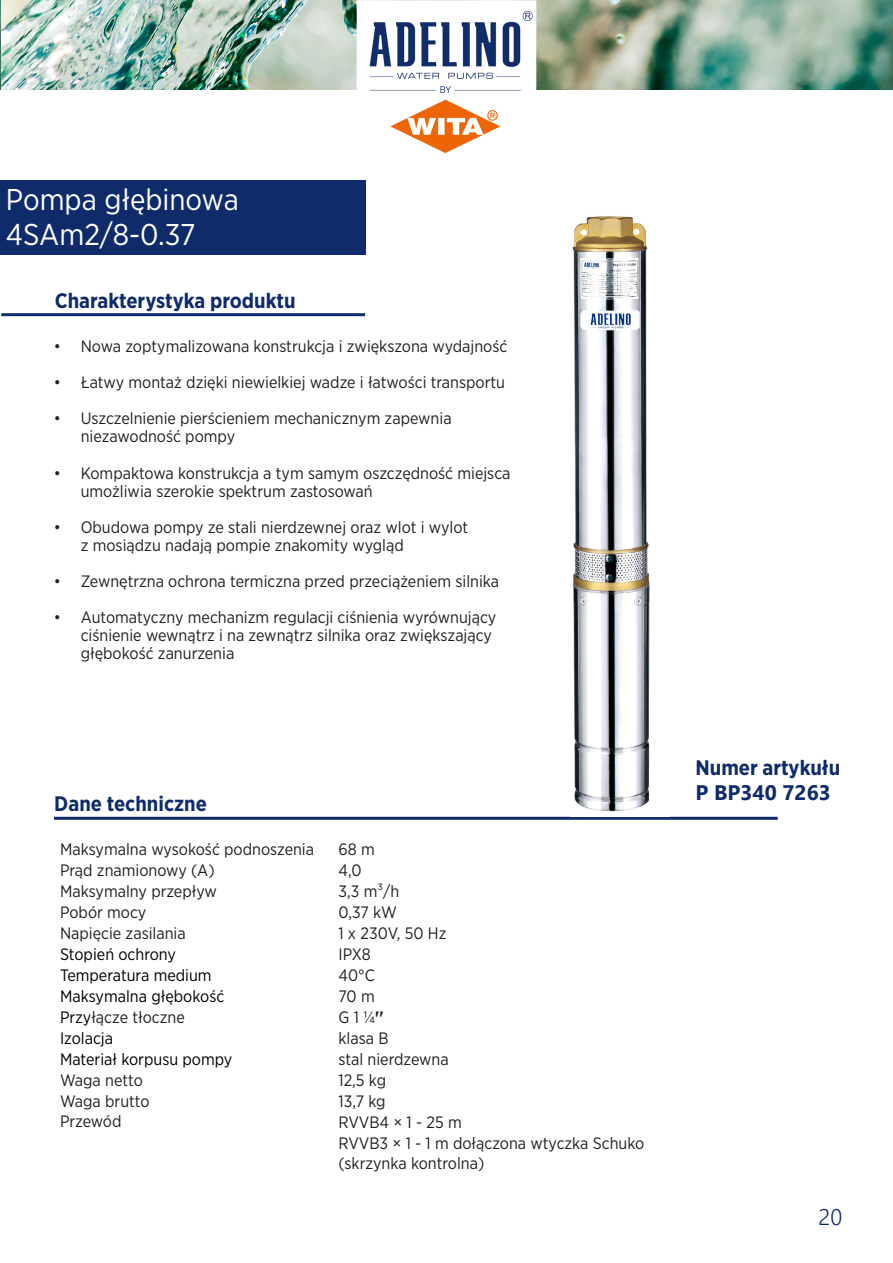
<style>
.page{position:relative;width:893px;height:1263px;background:#fff}
.page>*{position:absolute;margin:0;border:0;box-sizing:border-box;transform-origin:0 0}
.t1{font:30px/34.5px "Gotham Narrow";color:#fff}
.t2{font:300 22.5px "Nirmala UI";color:#0f2b6a}
.t3{font:700 21px "Gotham Narrow";color:#0f2b6a}
.t4{font:700 21px "Nirmala UI";color:#0f2b6a}
.t5{font:16.5px/18px "Gotham Narrow";color:#231f20}
.t6{font:16.5px "Gotham Narrow";color:#000001}
.s1{color:#000001}
.s2{font-weight:700}
</style>
<div class="page">
<img style="left:0;top:0;width:892px;height:90px">
<img style="left:357px;top:0;width:179px;height:153px">
<hr style="left:54px;top:817px;width:724px;height:3px;background:#0f2b6a">
<hr style="left:1px;top:313px;width:364px;height:3px;background:#0f2b6a">
<img style="left:572px;top:216px;width:78px;height:596px">
<div style="left:0;top:180px;width:366px;height:75px;background:#0f2b6a"></div>
<p class="t1" style="left:6px;top:182px;width:234px">Pompa głębinowa<br>4SAm2/8-0.37</p>
<p class="t3" style="left:55px;top:287px;width:242px">Charakterystyka produktu</p>
<p class="t5" style="left:54px;top:337px;width:455px">• Nowa zoptymalizowana konstrukcja i zwiększona wydajność</p>
<p class="t5" style="left:54px;top:373px;width:453px">• Łatwy montaż dzięki niewielkiej wadze i łatwości transportu</p>
<p class="t5" style="left:81px;top:409px;width:372px;text-indent:-27px">• Uszczelnienie pierścieniem mechanicznym zapewnia niezawodność pompy</p>
<p class="t5" style="left:81px;top:463px;width:431px;text-indent:-27px">• Kompaktowa konstrukcja a tym samym oszczędność miejsca umożliwia szerokie spektrum zastosowań</p>
<p class="t5" style="left:81px;top:517px;width:389px;text-indent:-27px">• Obudowa pompy ze stali nierdzewnej oraz wlot i wylot z mosiądzu nadają pompie znakomity wygląd</p>
<p class="t5" style="left:54px;top:571px;width:447px">• Zewnętrzna ochrona termiczna przed przeciążeniem silnika</p>
<p class="t5" style="left:81px;top:607px;width:417px;text-indent:-27px">• Automatyczny mechanizm regulacji ciśnienia wyrównujący ciśnienie wewnątrz i na zewnątrz silnika oraz zwiększający głębokość zanurzenia</p>
<p class="t3" style="left:54px;top:790px;width:154px">Dane techniczne</p>
<p class="t5" style="left:60px;top:840px;width:256px">Maksymalna wysokość podnoszenia</p>
<p class="t5" style="left:60px;top:861px;width:156px">Prąd znamionowy (A)</p>
<p class="t5" style="left:60px;top:882px;width:159px">Maksymalny przepływ</p>
<p class="t5" style="left:60px;top:903px;width:88px">Pobór mocy</p>
<p class="t5" style="left:60px;top:924px;width:127px">Napięcie zasilania</p>
<p class="t6" style="left:60px;top:944px;width:118px">Stopień ochrony</p>
<p class="t6" style="left:60px;top:965px;width:153px">Temperatura medium</p>
<p class="t6" style="left:60px;top:986px;width:166px">Maksymalna głębokość</p>
<p class="t5" style="left:60px;top:1008px;width:126px"><span class="s1">Przy</span>łącze tłoczne</p>
<p class="t6" style="left:60px;top:1028px;width:55px">Izolacja</p>
<p class="t6" style="left:60px;top:1049px;width:174px">Materiał korpusu pompy</p>
<p class="t5" style="left:60px;top:1071px;width:84px">Waga netto</p>
<p class="t5" style="left:60px;top:1092px;width:91px">Waga brutto</p>
<p class="t5" style="left:60px;top:1112px;width:63px">Przewód</p>
<p class="t5" style="left:338px;top:840px;width:38px">68 m</p>
<p class="t5" style="left:338px;top:861px;width:25px">4,0</p>
<p class="t5" style="left:338px;top:882px;width:62px">3,3 m³/h</p>
<p class="t5" style="left:338px;top:903px;width:60px">0,37 kW</p>
<p class="t5" style="left:338px;top:924px;width:109px">1 x 230V, 50 Hz</p>
<p class="t5" style="left:338px;top:945px;width:34px">IPX8</p>
<p class="t5" style="left:338px;top:966px;width:38px">40°C</p>
<p class="t5" style="left:338px;top:987px;width:38px">70 m</p>
<p class="t5" style="left:338px;top:1008px;width:47px">G 1 ¼<span class="s2">''</span></p>
<p class="t5" style="left:338px;top:1029px;width:52px">klasa B</p>
<p class="t5" style="left:338px;top:1050px;width:112px">stal nierdzewna</p>
<p class="t5" style="left:338px;top:1071px;width:49px">12,5 kg</p>
<p class="t5" style="left:338px;top:1092px;width:49px">13,7 kg</p>
<p class="t5" style="left:338px;top:1113px;width:125px">RVVB4 × 1 - 25 m</p>
<p class="t5" style="left:338px;top:1134px;width:307px">RVVB3 × 1 - 1 m dołączona wtyczka Schuko</p>
<p class="t5" style="left:338px;top:1154px;width:147px">(skrzynka kontrolna)</p>
<p class="t3" style="left:695px;top:754px;width:146px">Numer artykułu</p>
<p class="t4" style="left:695px;top:775px;width:137px">P BP340 7263</p>
<p class="t2" style="left:819px;top:1199px;width:25px">20</p>
</div>
